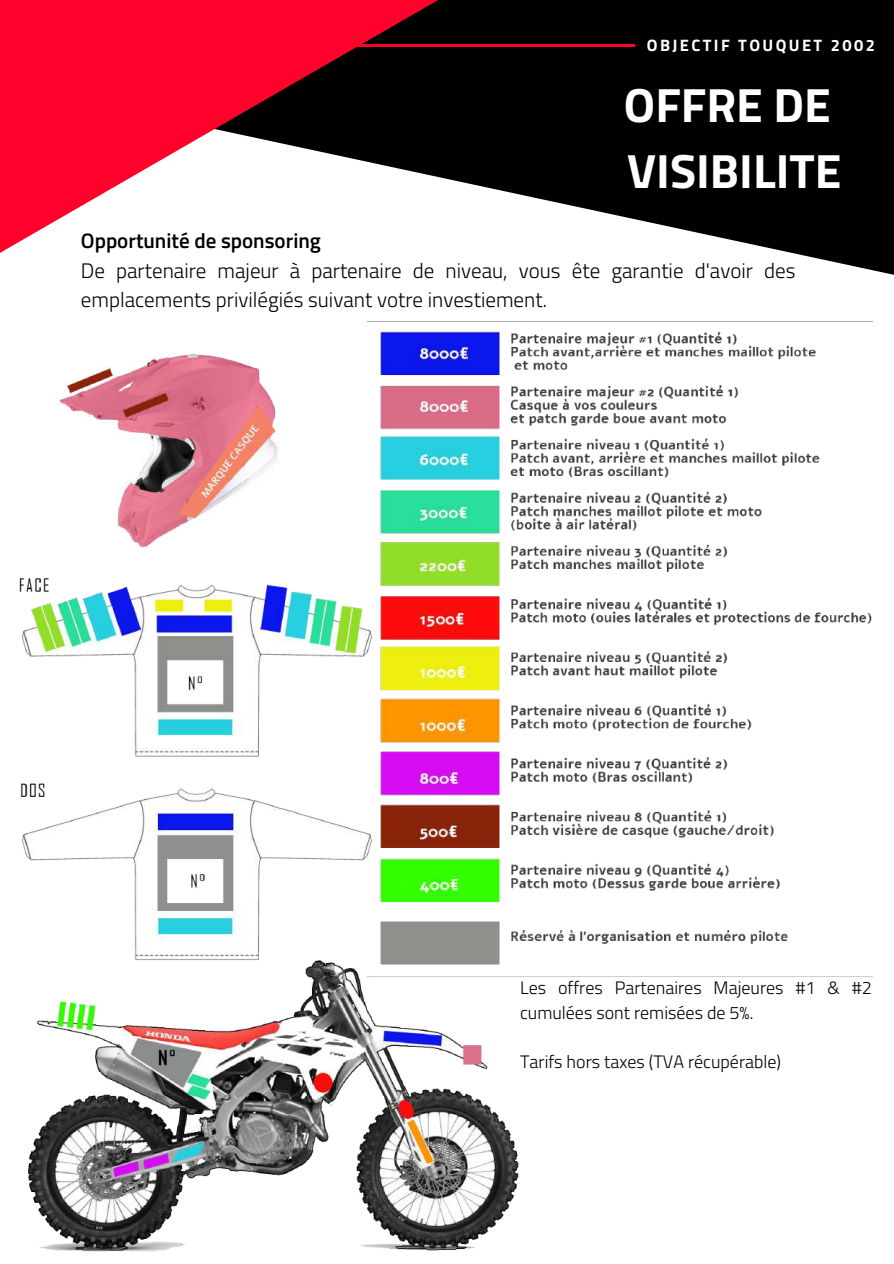
<style>
.page{position:relative;width:894px;height:1264px;background:#fff}
.page>*{position:absolute;margin:0;border:0;box-sizing:border-box;transform-origin:0 0}
.t1{font:700 48.15px/66.4px "Titillium Web";color:#fff}
.t2{font:300 21px/29.2px "Titillium Web";color:#000}
.t3{font:600 21px "Titillium Web";color:#000}
.t4{font:300 18px/24.8px "Titillium Web";color:#000}
.t5{font:700 16.5px "Titillium Web";letter-spacing:.145em;color:#fff}
</style>
<div class="page">
<svg style="left:524px;top:0;width:369px;height:275px;fill:#000"></svg>
<hr style="left:0;top:44px;width:634px;height:3px;background:#ff022c">
<img style="left:19px;top:578px;width:348px;height:377px">
<img style="left:28px;top:955px;width:496px;height:296px">
<img style="left:59px;top:354px;width:220px;height:194px">
<img style="left:367px;top:321px;width:505px;height:655px">
<svg style="left:0;top:0;width:524px;height:253px"></svg>
<p class="t5" style="left:646px;top:33px;width:229px">OBJECTIF TOUQUET 2002</p>
<h1 class="t1" style="left:623px;top:70px;width:219px">OFFRE DE<br>VISIBILITE</h1>
<p class="t3" style="left:81px;top:224px;width:241px">Opportunité de sponsoring</p>
<p class="t2" style="left:81px;top:255px;width:715px">De partenaire majeur à partenaire de niveau, vous ête garantie d'avoir des emplacements privilégiés suivant votre investiement.</p>
<p class="t4" style="left:520px;top:975px;width:353px">Les offres Partenaires Majeures #1 &amp; #2 cumulées sont remisées de 5%.</p>
<p class="t4" style="left:520px;top:1049px;width:262px">Tarifs hors taxes (TVA récupérable)</p>
</div>
